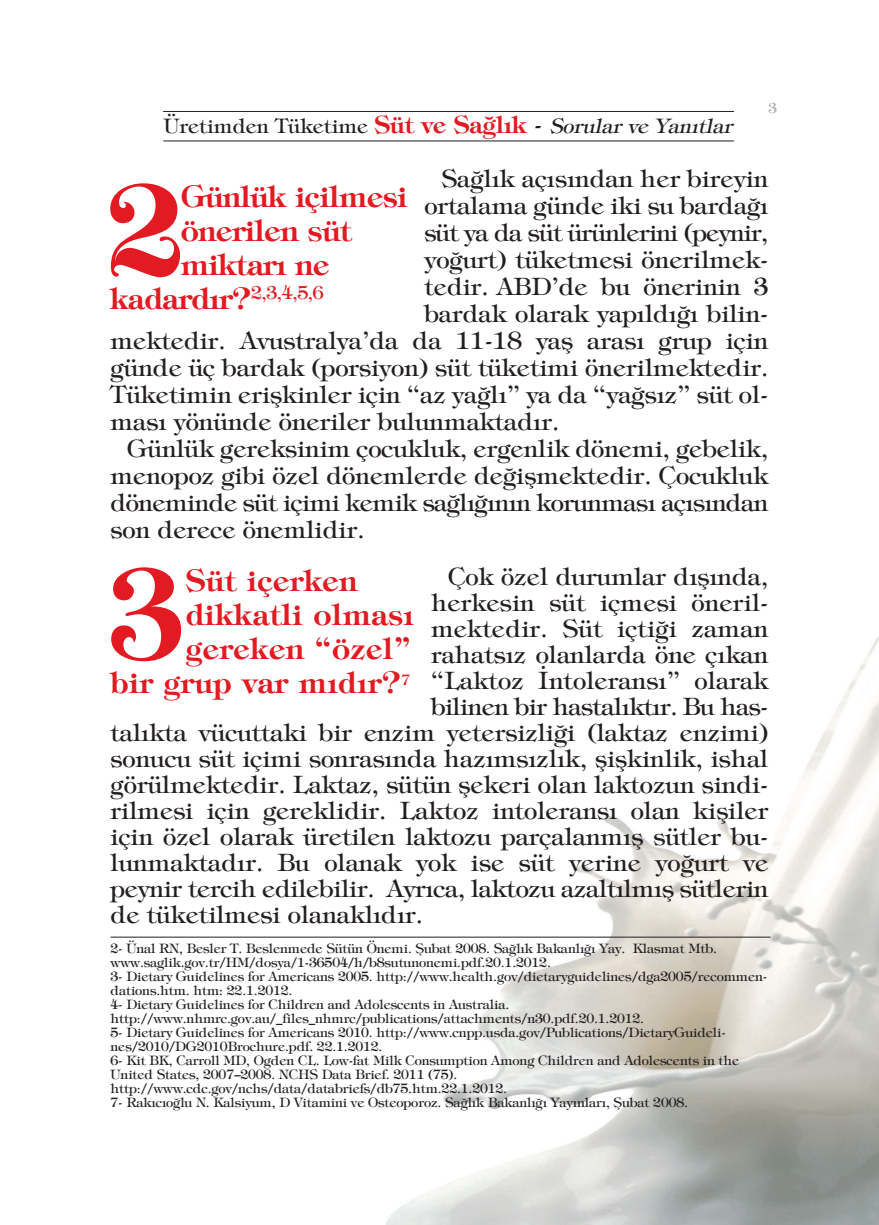
<style>
.page{position:relative;width:879px;height:1225px;background:#fff}
.page>*{position:absolute;margin:0;border:0;box-sizing:border-box;transform-origin:0 0}
.t1{font:700 125px "Tiffany";color:#e21a21}
.t2{font:700 30px "Tiffany";letter-spacing:.015em;color:#e21a21}
.t3{font:700 30px "Tiffany";letter-spacing:-.015em;color:#e21a21}
.t4{font:24px "Tiffany";color:#231f20}
.t5{font:24px "Tiffany";letter-spacing:-.025em;color:#231f20}
.t6{font:24px "Tiffany";letter-spacing:-.02em;color:#231f20}
.t7{font:24px "Tiffany";letter-spacing:-.03em;color:#231f20}
.t8{font:20px "Tiffany";color:#231f20}
.t9{font:14px "Tiffany";color:#a8a9ad}
.t10{font:13px/14px "Tiffany";letter-spacing:-.01em;color:#231f20}
.s1{font-weight:700;font-size:24px;color:#e21a21}
.s2{font-size:24px}
.s3{font-style:italic}
</style>
<div class="page">
<img style="left:386px;top:635px;width:493px;height:589px">
<hr style="left:163px;top:140px;width:571px;height:1px;background:#231f20">
<hr style="left:163px;top:111px;width:571px;height:1px;background:#231f20">
<hr style="left:111px;top:936px;width:659px;height:1px;background:#231f20">
<p class="t8" style="left:164px;top:118px;width:574px">Üretimden Tüketime <span class="s1">Süt ve Sağlık</span> <span class="s2">-</span> <span class="s3">Sorular ve Yanıtlar</span></p>
<p class="t9" style="left:768px;top:102px;width:10px">3</p>
<p class="t4" style="left:441px;top:169px;width:328px">Sağlık açısından her bireyin</p>
<p class="t4" style="left:424px;top:196px;width:345px">ortalama günde iki su bardağı</p>
<p class="t7" style="left:424px;top:223px;width:345px">süt ya da süt ürünlerini (peynir,</p>
<p class="t4" style="left:424px;top:250px;width:345px">yoğurt) tüketmesi önerilmek-</p>
<p class="t4" style="left:424px;top:277px;width:345px">tedir. ABD’de bu önerinin 3</p>
<p class="t4" style="left:424px;top:304px;width:345px">bardak olarak yapıldığı bilin-</p>
<p class="t4" style="left:111px;top:331px;width:659px">mektedir. Avustralya’da da 11-18 yaş arası grup için</p>
<p class="t4" style="left:111px;top:358px;width:659px">günde üç bardak (porsiyon) süt tüketimi önerilmektedir.</p>
<p class="t4" style="left:111px;top:385px;width:659px">Tüketimin erişkinler için “az yağlı” ya da “yağsız” süt ol-</p>
<p class="t4" style="left:111px;top:412px;width:450px">ması yönünde öneriler bulunmaktadır.</p>
<p class="t4" style="left:128px;top:439px;width:642px">Günlük gereksinim çocukluk, ergenlik dönemi, gebelik,</p>
<p class="t4" style="left:111px;top:466px;width:659px">menopoz gibi özel dönemlerde değişmektedir. Çocukluk</p>
<p class="t5" style="left:111px;top:493px;width:659px">döneminde süt içimi kemik sağlığının korunması açısından</p>
<p class="t4" style="left:111px;top:520px;width:255px">son derece önemlidir.</p>
<h1 class="t1" style="left:107px;top:183px;width:77px">2</h1>
<p class="t3" style="left:181px;top:185px;width:228px">Günlük içilmesi</p>
<p class="t3" style="left:181px;top:219px;width:172px">önerilen süt</p>
<p class="t3" style="left:181px;top:253px;width:150px">miktarı ne</p>
<p class="t3" style="left:111px;top:287px;width:214px">kadardır?<sup>2,3,4,5,6</sup></p>
<p class="t4" style="left:448px;top:567px;width:322px">Çok özel durumlar dışında,</p>
<p class="t4" style="left:431px;top:593px;width:339px">herkesin süt içmesi öneril-</p>
<p class="t4" style="left:431px;top:619px;width:339px">mektedir. Süt içtiği zaman</p>
<p class="t4" style="left:431px;top:645px;width:339px">rahatsız olanlarda öne çıkan</p>
<p class="t4" style="left:431px;top:671px;width:339px">“Laktoz İntoleransı” olarak</p>
<p class="t6" style="left:431px;top:697px;width:339px">bilinen bir hastalıktır. Bu has-</p>
<p class="t4" style="left:111px;top:723px;width:659px">talıkta vücuttaki bir enzim yetersizliği (laktaz enzimi)</p>
<p class="t4" style="left:111px;top:749px;width:659px">sonucu süt içimi sonrasında hazımsızlık, şişkinlik, ishal</p>
<p class="t4" style="left:111px;top:775px;width:659px">görülmektedir. Laktaz, sütün şekeri olan laktozun sindi-</p>
<p class="t4" style="left:111px;top:801px;width:659px">rilmesi için gereklidir. Laktoz intoleransı olan kişiler</p>
<p class="t4" style="left:111px;top:827px;width:659px">için özel olarak üretilen laktozu parçalanmış sütler bu-</p>
<p class="t4" style="left:111px;top:853px;width:659px">lunmaktadır. Bu olanak yok ise süt yerine yoğurt ve</p>
<p class="t4" style="left:111px;top:879px;width:659px">peynir tercih edilebilir. Ayrıca, laktozu azaltılmış sütlerin</p>
<p class="t4" style="left:111px;top:905px;width:314px">de tüketilmesi olanaklıdır.</p>
<h1 class="t1" style="left:108px;top:567px;width:77px">3</h1>
<p class="t2" style="left:186px;top:569px;width:173px">Süt içerken</p>
<p class="t2" style="left:186px;top:603px;width:230px">dikkatli olması</p>
<p class="t2" style="left:186px;top:637px;width:226px">gereken “özel”</p>
<p class="t2" style="left:111px;top:671px;width:301px">bir grup var mıdır?<sup>7</sup></p>
<p class="t10" style="left:111px;top:942px;width:658px">2- Ünal RN, Besler T. Beslenmede Sütün Önemi. Şubat 2008. Sağlık Bakanlığı Yay. Klasmat Mtb. www.saglik.gov.tr/HM/dosya/1-36504/h/b8sutunonemi.pdf.20.1.2012.<br>3- Dietary Guidelines for Americans 2005. http://www.health.gov/dietaryguidelines/dga2005/recommen&shy;dations.htm. htm: 22.1.2012.<br>4- Dietary Guidelines for Children and Adolescents in Australia. http://www.nhmrc.gov.au/_files_nhmrc/publications/attachments/n30.pdf.20.1.2012.<br>5- Dietary Guidelines for Americans 2010. http://www.cnpp.usda.gov/Publications/DietaryGuideli&shy;nes/2010/DG2010Brochure.pdf. 22.1.2012.<br>6- Kit BK, Carroll MD, Ogden CL. Low-fat Milk Consumption Among Children and Adolescents in the United States, 2007–2008. NCHS Data Brief. 2011 (75). http://www.cdc.gov/nchs/data/databriefs/db75.htm.22.1.2012.<br>7- Rakıcıoğlu N. Kalsiyum, D Vitamini ve Osteoporoz. Sağlık Bakanlığı Yayınları, Şubat 2008.</p>
</div>
